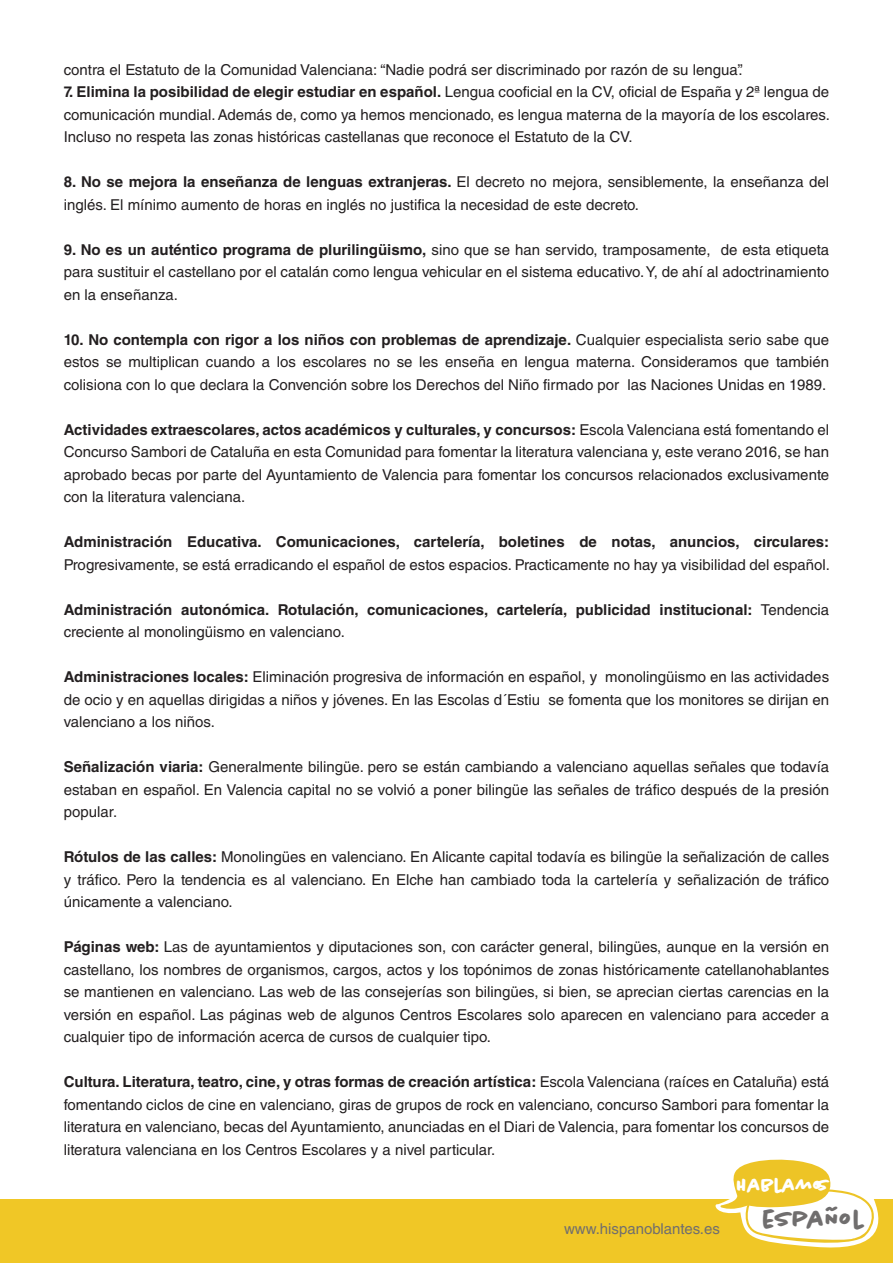
<style>
.page{position:relative;width:893px;height:1263px;background:#fff}
.page>*{position:absolute;margin:0;border:0;box-sizing:border-box;transform-origin:0 0}
.t1{font:700 25.5px "Chantal";color:#706e6e}
.t2{font:700 19.65px "Chantal";color:#fff}
.t3{font:15px/22.5px "Helvetica LT Std";color:#231f20;text-align:justify}
.t4{font:700 15px/22.5px "Helvetica LT Std";color:#231f20}
.t5{font:15px "Helvetica LT Std";color:#706e6e}
.s1{font-weight:700}
.s2{font-weight:400}
</style>
<div class="page">
<div style="left:0;top:1199px;width:893px;height:64px;background:#f0c726"></div>
<svg style="left:715px;top:1159px;width:164px;height:89px"></svg>
<p class="t3" style="left:64px;top:58px;width:680px">contra el Estatuto de la Comunidad Valenciana: “Nadie podrá ser discriminado por razón de su lengua”.</p>
<p class="t3" style="left:64px;top:81px;width:768px"><span class="s1">7. Elimina la posibilidad de elegir estudiar en español.</span> Lengua cooficial en la CV, oficial de España y 2ª lengua de comunicación mundial. Además de, como ya hemos mencionado, es lengua materna de la mayoría de los escolares.<br>Incluso no respeta las zonas históricas castellanas que reconoce el Estatuto de la CV.</p>
<p class="t3" style="left:64px;top:171px;width:767px"><span class="s1">8. No se mejora la enseñanza de lenguas extranjeras.</span> El decreto no mejora, sensiblemente, la enseñanza del inglés. El mínimo aumento de horas en inglés no justifica la necesidad de este decreto.</p>
<p class="t3" style="left:64px;top:238px;width:767px"><span class="s1">9. No es un auténtico programa de plurilingüismo,</span> sino que se han servido, tramposamente, de esta etiqueta para sustituir el castellano por el catalán como lengua vehicular en el sistema educativo. Y, de ahí al adoctrinamiento en la enseñanza.</p>
<p class="t3" style="left:64px;top:328px;width:767px"><span class="s1">10. No contempla con rigor a los niños con problemas de aprendizaje.</span> Cualquier especialista serio sabe que estos se multiplican cuando a los escolares no se les enseña en lengua materna. Consideramos que también colisiona con lo que declara la Convención sobre los Derechos del Niño firmado por las Naciones Unidas en 1989.</p>
<p class="t3" style="left:64px;top:418px;width:767px"><span class="s1">Actividades extraescolares, actos académicos y culturales, y concursos:</span> Escola Valenciana está fomentando el Concurso Sambori de Cataluña en esta Comunidad para fomentar la literatura valenciana y, este verano 2016, se han aprobado becas por parte del Ayuntamiento de Valencia para fomentar los concursos relacionados exclusivamente con la literatura valenciana.</p>
<p class="t3" style="left:64px;top:531px;width:768px"><span class="s1">Administración Educativa. Comunicaciones, cartelería, boletines de notas, anuncios, circulares:<br></span>Progresivamente, se está erradicando el español de estos espacios. Practicamente no hay ya visibilidad del español.</p>
<p class="t4" style="left:64px;top:598px;width:767px">Administración autonómica. Rotulación, comunicaciones, cartelería, publicidad institucional: <span class="s2">Tendencia creciente al monolingüismo en valenciano.</span></p>
<p class="t3" style="left:64px;top:666px;width:767px"><span class="s1">Administraciones locales:</span> Eliminación progresiva de información en español, y monolingüismo en las actividades de ocio y en aquellas dirigidas a niños y jóvenes. En las Escolas d´Estiu se fomenta que los monitores se dirijan en valenciano a los niños.</p>
<p class="t3" style="left:64px;top:756px;width:767px"><span class="s1">Señalización viaria:</span> Generalmente bilingüe. pero se están cambiando a valenciano aquellas señales que todavía estaban en español. En Valencia capital no se volvió a poner bilingüe las señales de tráfico después de la presión popular.</p>
<p class="t3" style="left:64px;top:846px;width:767px"><span class="s1">Rótulos de las calles:</span> Monolingües en valenciano. En Alicante capital todavía es bilingüe la señalización de calles y tráfico. Pero la tendencia es al valenciano. En Elche han cambiado toda la cartelería y señalización de tráfico únicamente a valenciano.</p>
<p class="t3" style="left:64px;top:936px;width:767px"><span class="s1">Páginas web:</span> Las de ayuntamientos y diputaciones son, con carácter general, bilingües, aunque en la versión en castellano, los nombres de organismos, cargos, actos y los topónimos de zonas históricamente catellanohablantes se mantienen en valenciano. Las web de las consejerías son bilingües, si bien, se aprecian ciertas carencias en la versión en español. Las páginas web de algunos Centros Escolares solo aparecen en valenciano para acceder a cualquier tipo de información acerca de cursos de cualquier tipo.</p>
<p class="t3" style="left:64px;top:1071px;width:767px"><span class="s1">Cultura. Literatura, teatro, cine, y otras formas de creación artística:</span> Escola Valenciana (raíces en Cataluña) está fomentando ciclos de cine en valenciano, giras de grupos de rock en valenciano, concurso Sambori para fomentar la literatura en valenciano, becas del Ayuntamiento, anunciadas en el Diari de Valencia, para fomentar los concursos de literatura valenciana en los Centros Escolares y a nivel particular.</p>
<p class="t5" style="left:564px;top:1220px;width:157px">www.hispanoblantes.es</p>
<h2 class="t2" style="left:737px;top:1172px;width:94px">Hablamos</h2>
<h1 class="t1" style="left:763px;top:1203px;width:103px">español</h1>
</div>
